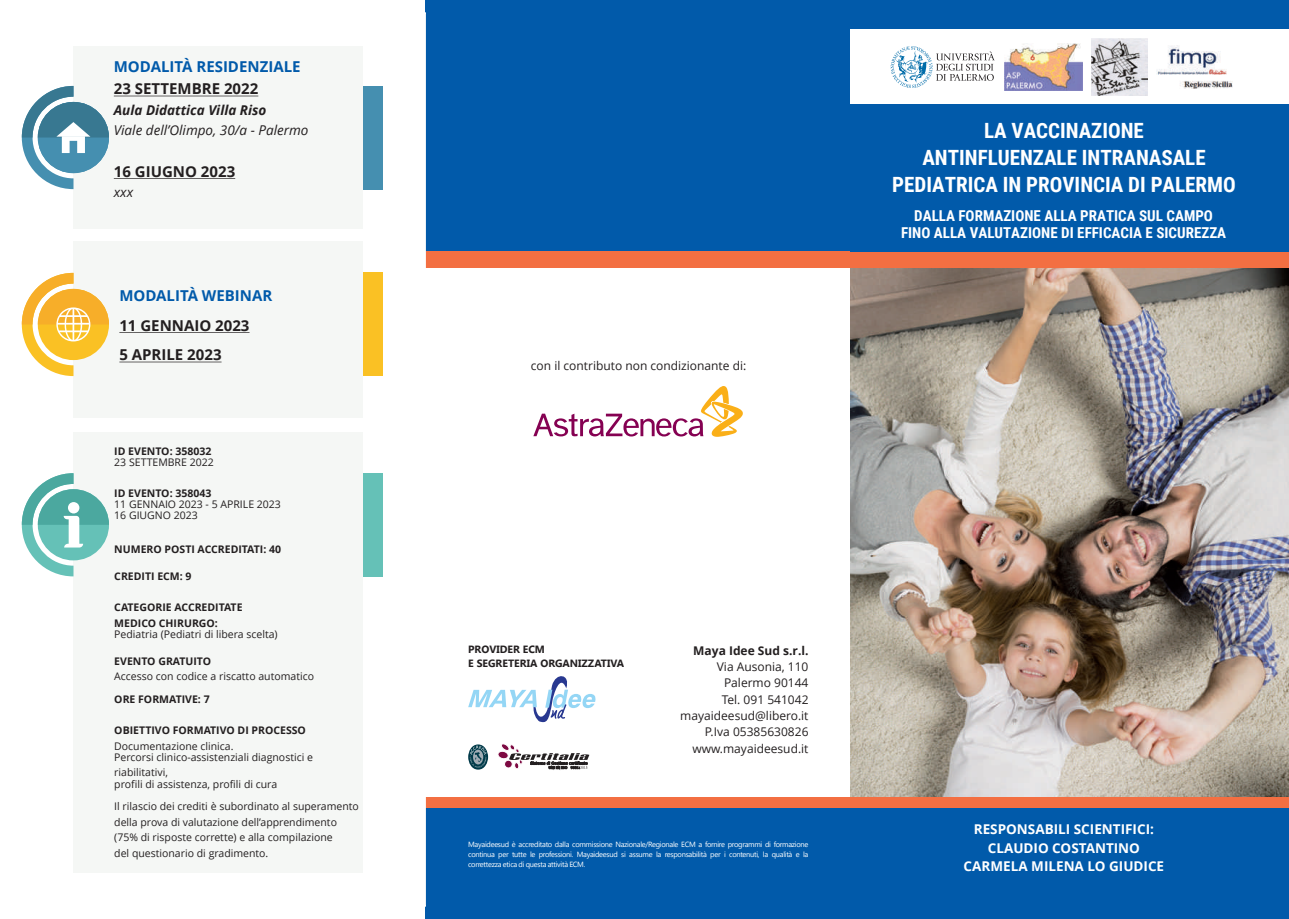
<style>
.page{position:relative;width:1289px;height:919px;background:#fff}
.page>*{position:absolute;margin:0;border:0;box-sizing:border-box;transform-origin:0 0}
.t1{font:700 21px/27.2px "Roboto Condensed";color:#fff;text-align:center}
.t2{font:700 15px/17.1px "Roboto Condensed";color:#fff;text-align:center}
.t3{font:700 15px/29.4px "Open Sans";color:#231f20}
.t4{font:700 15px "Open Sans";color:#015aaa}
.t5{font:700 13.5px/18.5px "Open Sans";color:#fff;text-align:center}
.t6{font:italic 13.5px "Open Sans";color:#231f20}
.t7{font:italic 700 13.5px "Open Sans";color:#231f20}
.t8{font:12px/16.4px "Open Sans";color:#231f20;text-align:right}
.t9{font:700 12px "Open Sans";color:#231f20}
.t10{font:10.5px/11.2px "Open Sans";color:#231f20}
.t11{font:700 10.5px/15.6px "Open Sans";color:#231f20}
.t12{font:700 10.5px/14px "Gadugi";color:#231f20}
.t13{font:7.5px/10.1px "Gadugi";letter-spacing:-.04em;color:#fff;text-align:justify}
</style>
<div class="page">
<img style="left:850px;top:267px;width:438px;height:529px">
<div style="left:425px;top:67px;width:425px;height:200px;background:#f36f42"></div>
<div style="left:850px;top:67px;width:438px;height:200px;background:#f36f42"></div>
<div style="left:850px;top:0;width:438px;height:251px;background:#015aaa"></div>
<div style="left:425px;top:0;width:425px;height:251px;background:#015aaa"></div>
<div style="left:850px;top:804px;width:438px;height:114px;background:#015aaa"></div>
<div style="left:425px;top:804px;width:425px;height:114px;background:#015aaa"></div>
<div style="left:850px;top:796px;width:438px;height:11px;background:#f36f42"></div>
<div style="left:425px;top:796px;width:425px;height:11px;background:#f36f42"></div>
<div style="left:850px;top:29px;width:438px;height:74px;background:#fff"></div>
<svg style="left:890px;top:46px;width:104px;height:42px"></svg>
<img style="left:1004px;top:43px;width:78px;height:48px">
<img style="left:1156px;top:46px;width:77px;height:42px">
<img style="left:1091px;top:38px;width:56px;height:58px">
<svg style="left:533px;top:386px;width:210px;height:51px"></svg>
<svg style="left:468px;top:676px;width:128px;height:47px"></svg>
<svg style="left:468px;top:744px;width:20px;height:25px"></svg>
<svg style="left:470px;top:745px;width:16px;height:22px"></svg>
<svg style="left:498px;top:744px;width:91px;height:25px"></svg>
<div style="left:73px;top:46px;width:290px;height:183px;background:#f5f7f5"></div>
<div style="left:363px;top:86px;width:20px;height:103px;background:#458fb0"></div>
<svg style="left:22px;top:86px;width:87px;height:103px"></svg>
<hr style="left:114px;top:96px;width:144px;height:1px;background:#231f20">
<hr style="left:114px;top:178px;width:121px;height:1px;background:#231f20">
<div style="left:73px;top:241px;width:290px;height:177px;background:#f5f7f5"></div>
<div style="left:73px;top:432px;width:290px;height:440px;background:#f5f7f5"></div>
<div style="left:363px;top:473px;width:20px;height:103px;background:#65c1b7"></div>
<svg style="left:22px;top:473px;width:87px;height:103px"></svg>
<div style="left:363px;top:273px;width:20px;height:103px;background:#fac124"></div>
<svg style="left:22px;top:273px;width:87px;height:103px"></svg>
<hr style="left:119px;top:332px;width:130px;height:1px;background:#231f20">
<hr style="left:119px;top:361px;width:102px;height:1px;background:#231f20">
<h2 class="t4" style="left:114px;top:61px;width:188px">MODALITÀ RESIDENZIALE</h2>
<h2 class="t3" style="left:114px;top:76px;width:146px">23 SETTEMBRE 2022</h2>
<p class="t7" style="left:114px;top:104px;width:154px">Aula Didattica Villa Riso</p>
<p class="t6" style="left:114px;top:124px;width:196px">Viale dell’Olimpo, 30/a - Palermo</p>
<h2 class="t3" style="left:114px;top:158px;width:123px">16 GIUGNO 2023</h2>
<p class="t6" style="left:114px;top:187px;width:21px">xxx</p>
<h2 class="t4" style="left:119px;top:290px;width:154px">MODALITÀ WEBINAR</h2>
<h2 class="t3" style="left:119px;top:312px;width:132px">11 GENNAIO 2023<br>5 APRILE 2023</h2>
<p class="t11" style="left:114px;top:444px;width:99px">ID EVENTO: 358032</p>
<p class="t10" style="left:114px;top:457px;width:101px">23 SETTEMBRE 2022</p>
<p class="t11" style="left:114px;top:486px;width:99px">ID EVENTO: 358043</p>
<p class="t10" style="left:114px;top:499px;width:168px">11 GENNAIO 2023 - 5 APRILE 2023<br>16 GIUGNO 2023</p>
<p class="t11" style="left:114px;top:542px;width:168px">NUMERO POSTI ACCREDITATI: 40</p>
<p class="t11" style="left:114px;top:569px;width:79px">CREDITI ECM: 9</p>
<p class="t11" style="left:114px;top:600px;width:130px">CATEGORIE ACCREDITATE<br>MEDICO CHIRURGO:</p>
<p class="t10" style="left:114px;top:629px;width:165px">Pediatria (Pediatri di libera scelta)</p>
<p class="t11" style="left:114px;top:654px;width:98px">EVENTO GRATUITO</p>
<p class="t10" style="left:114px;top:672px;width:201px">Accesso con codice a riscatto automatico</p>
<p class="t11" style="left:114px;top:692px;width:97px">ORE FORMATIVE: 7</p>
<p class="t11" style="left:114px;top:723px;width:193px">OBIETTIVO FORMATIVO DI PROCESSO</p>
<p class="t10" style="left:114px;top:741px;width:200px">Documentazione clinica.<br>Percorsi clinico-assistenziali diagnostici e</p>
<p class="t10" style="left:114px;top:768px;width:164px">riabilitativi,<br>profili di assistenza, profili di cura</p>
<p class="t10" style="left:114px;top:799px;width:246px;line-height:15.6px">Il rilascio dei crediti è subordinato al superamento della prova di valutazione dell’apprendimento (75% di risposte corrette) e alla compilazione<br>del questionario di gradimento.</p>
<p class="t8" style="left:531px;top:358px;width:217px">con il contributo non condizionante di:</p>
<h1 class="t1" style="left:892px;top:119px;width:345px">LA VACCINAZIONE<br>ANTINFLUENZALE INTRANASALE<br>PEDIATRICA IN PROVINCIA DI PALERMO</h1>
<h2 class="t2" style="left:901px;top:209px;width:327px">DALLA FORMAZIONE ALLA PRATICA SUL CAMPO<br>FINO ALLA VALUTAZIONE DI EFFICACIA E SICUREZZA</h2>
<p class="t12" style="left:468px;top:643px;width:158px">PROVIDER ECM<br>E SEGRETERIA ORGANIZZATIVA</p>
<p class="t9" style="left:693px;top:645px;width:117px">Maya Idee Sud s.r.l.</p>
<p class="t8" style="left:680px;top:659px;width:130px">Via Ausonia, 110<br>Palermo 90144<br>Tel. 091 541042 mayaideesud@libero.it<br>P.Iva 05385630826 www.mayaideesud.it</p>
<p class="t13" style="left:468px;top:839px;width:342px">Mayaideesud è accreditato dalla commissione Nazionale/Regionale ECM a fornire programmi di formazione continua per tutte le professioni. Mayaideesud si assume la responsabilità per i contenuti, la qualità e la correttezza etica di questa attività ECM.</p>
<p class="t5" style="left:963px;top:821px;width:202px">RESPONSABILI SCIENTIFICI:<br>CLAUDIO COSTANTINO<br>CARMELA MILENA LO GIUDICE</p>
</div>
